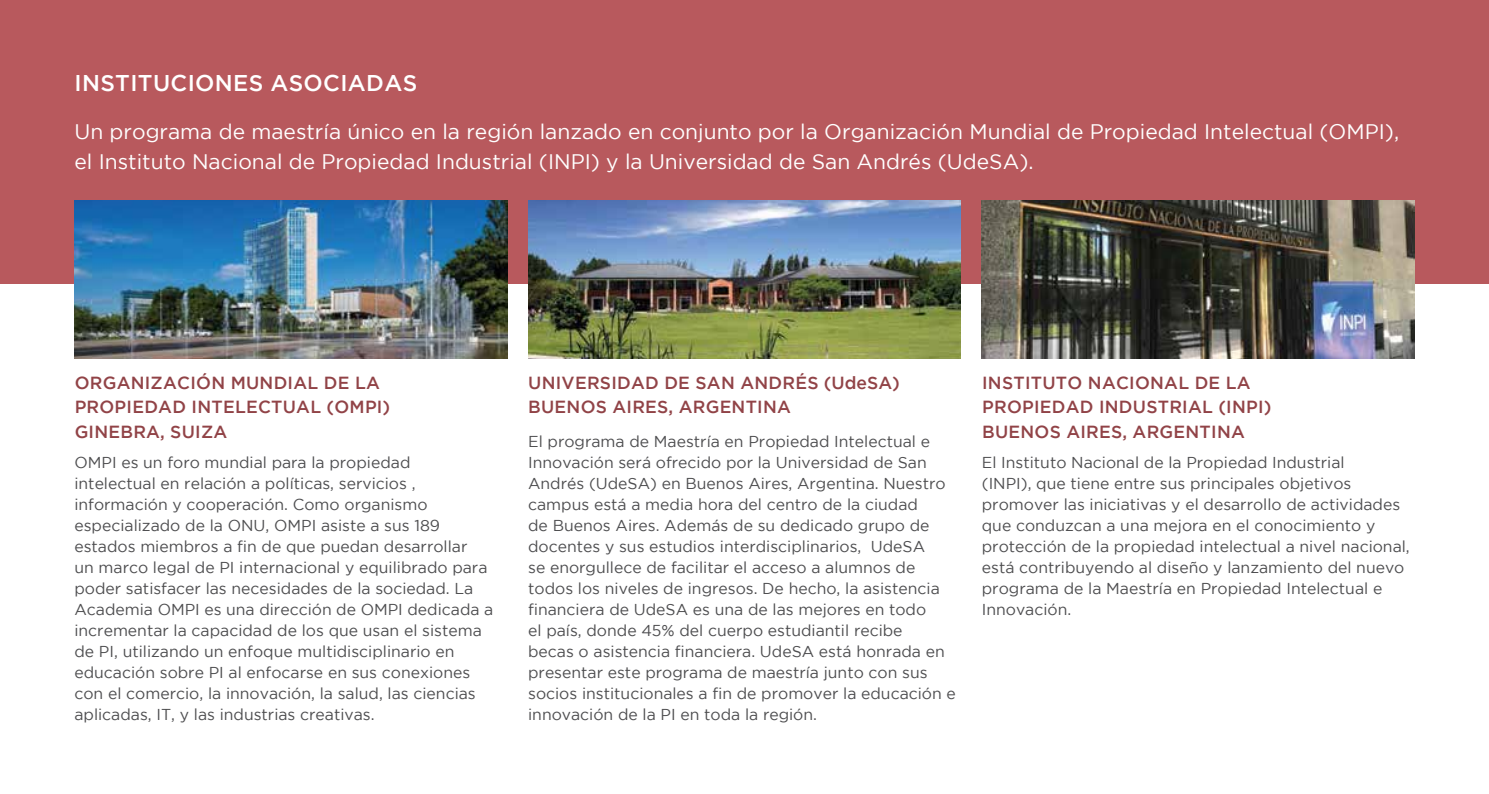
<style>
.page{position:relative;width:1489px;height:794px;background:#fff}
.page>*{position:absolute;margin:0;border:0;box-sizing:border-box;transform-origin:0 0}
.t1{font:500 22.75px "Gotham";letter-spacing:.015em;color:#fff}
.t2{font:21px/29.8px "Gotham";color:#fff}
.t3{font:500 17.5px/24.5px "Gotham";letter-spacing:.015em;color:#914347}
.t4{font:15.75px/21px "Gotham";color:#4d4d4f}
</style>
<div class="page">
<div style="left:0;top:0;width:1488px;height:284px;background:#b8595d"></div>
<img style="left:74px;top:200px;width:433px;height:158px">
<img style="left:528px;top:200px;width:432px;height:158px">
<img style="left:981px;top:200px;width:433px;height:158px">
<h1 class="t1" style="left:75px;top:70px;width:344px">INSTITUCIONES ASOCIADAS</h1>
<h2 class="t2" style="left:74px;top:117px;width:1326px">Un programa de maestría único en la región lanzado en conjunto por la Organización Mundial de Propiedad Intelectual (OMPI), el Instituto Nacional de Propiedad Industrial (INPI) y la Universidad de San Andrés (UdeSA).</h2>
<p class="t3" style="left:75px;top:370px;width:317px">ORGANIZACIÓN MUNDIAL DE LA<br>PROPIEDAD INTELECTUAL (OMPI)<br>GINEBRA, SUIZA</p>
<p class="t3" style="left:528px;top:370px;width:373px">UNIVERSIDAD DE SAN ANDRÉS (UdeSA)<br>BUENOS AIRES, ARGENTINA</p>
<p class="t3" style="left:982px;top:370px;width:291px">INSTITUTO NACIONAL DE LA<br>PROPIEDAD INDUSTRIAL (INPI)<br>BUENOS AIRES, ARGENTINA</p>
<p class="t4" style="left:528px;top:430px;width:429px">El programa de Maestría en Propiedad Intelectual e Innovación será ofrecido por la Universidad de San Andrés (UdeSA) en Buenos Aires, Argentina. Nuestro campus está a media hora del centro de la ciudad<br>de Buenos Aires. Además de su dedicado grupo de docentes y sus estudios interdisciplinarios, UdeSA<br>se enorgullece de facilitar el acceso a alumnos de todos los niveles de ingresos. De hecho, la asistencia financiera de UdeSA es una de las mejores en todo<br>el país, donde 45% del cuerpo estudiantil recibe<br>becas o asistencia financiera. UdeSA está honrada en presentar este programa de maestría junto con sus socios institucionales a fin de promover la educación e innovación de la PI en toda la región.</p>
<p class="t4" style="left:981px;top:451px;width:429px">El Instituto Nacional de la Propiedad Industrial<br>(INPI), que tiene entre sus principales objetivos promover las iniciativas y el desarrollo de actividades que conduzcan a una mejora en el conocimiento y protección de la propiedad intelectual a nivel nacional, está contribuyendo al diseño y lanzamiento del nuevo programa de la Maestría en Propiedad Intelectual e Innovación.</p>
<p class="t4" style="left:74px;top:451px;width:420px">OMPI es un foro mundial para la propiedad intelectual en relación a políticas, servicios , información y cooperación. Como organismo especializado de la ONU, OMPI asiste a sus 189 estados miembros a fin de que puedan desarrollar<br>un marco legal de PI internacional y equilibrado para poder satisfacer las necesidades de la sociedad. La Academia OMPI es una dirección de OMPI dedicada a incrementar la capacidad de los que usan el sistema de PI, utilizando un enfoque multidisciplinario en educación sobre PI al enfocarse en sus conexiones con el comercio, la innovación, la salud, las ciencias aplicadas, IT, y las industrias creativas.</p>
</div>
